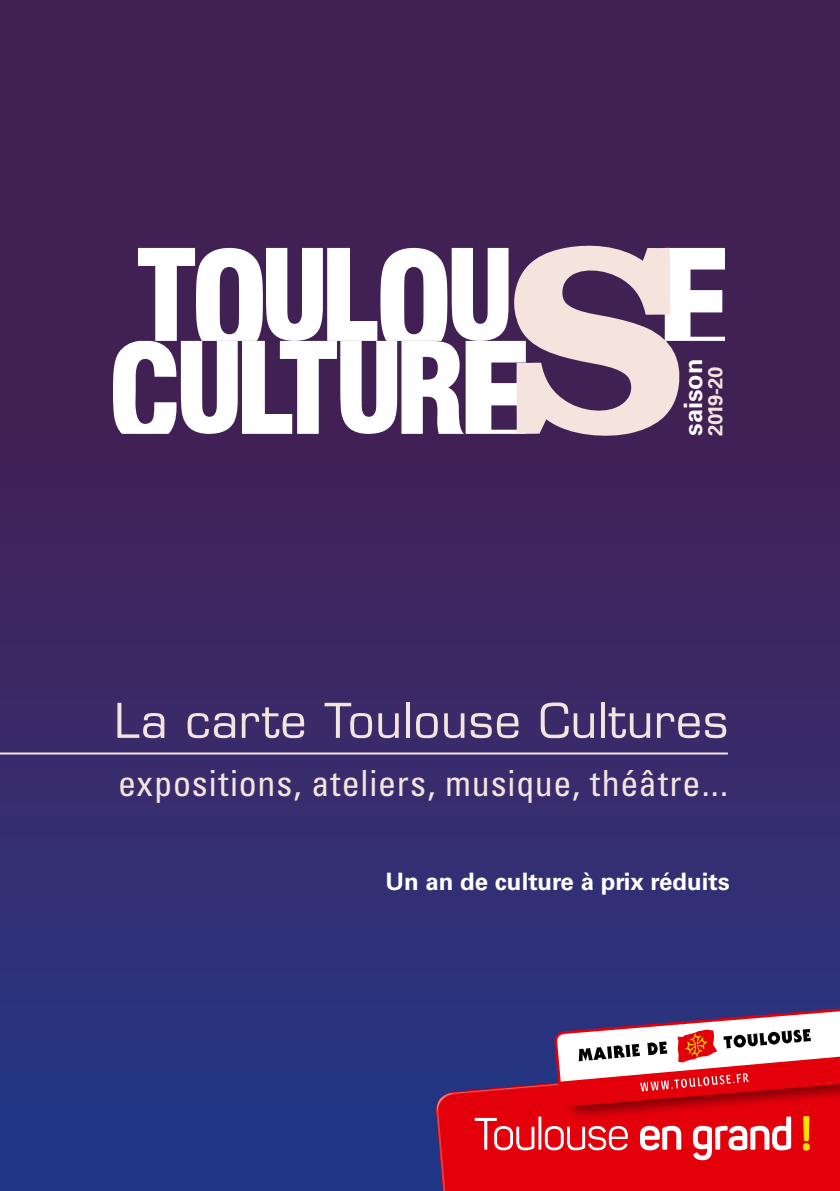
<style>
.page{position:relative;width:840px;height:1191px;background:#fff}
.page>*{position:absolute;margin:0;border:0;box-sizing:border-box;transform-origin:0 0}
.t1{font:condensed 36px "Univers";letter-spacing:.025em;color:#f4e4dd}
.t2{font:700 25.2px "Univers LT Std";color:#fff}
.t3{font:700 24px "Univers LT Std";color:#fff}
.t4{font:700 20.2px "Univers LT Std";letter-spacing:-.04em;color:#f4e4dd}
</style>
<div class="page">
<div style="left:0;top:0;width:839px;height:1191px;background:linear-gradient(to bottom,#491b48,#283682)"></div>
<svg style="left:117px;top:703px;width:47px;height:35px;background:#6e5e89"></svg>
<svg style="left:187px;top:713px;width:48px;height:25px"></svg>
<svg style="left:242px;top:707px;width:62px;height:31px;background:#73638c"></svg>
<svg style="left:324px;top:703px;width:48px;height:35px;background:#6c5c87"></svg>
<svg style="left:378px;top:713px;width:20px;height:25px"></svg>
<hr style="left:406px;top:703px;width:3px;height:35px;background:#f4e4dd">
<svg style="left:416px;top:713px;width:21px;height:25px"></svg>
<svg style="left:444px;top:713px;width:20px;height:25px"></svg>
<svg style="left:470px;top:713px;width:48px;height:25px"></svg>
<svg style="left:540px;top:702px;width:53px;height:36px;background:#6c5c88"></svg>
<hr style="left:601px;top:703px;width:3px;height:35px;background:#f4e4dd">
<svg style="left:608px;top:707px;width:41px;height:31px"></svg>
<svg style="left:656px;top:713px;width:69px;height:25px;background:#807094"></svg>
<hr style="left:0;top:752px;width:727px;height:2px;background:#f4e4dd">
<svg style="left:113px;top:244px;width:611px;height:194px"></svg>
<svg style="left:434px;top:1043px;width:110px;height:148px;background:#98163b"></svg>
<svg style="left:474px;top:1117px;width:60px;height:33px"></svg>
<hr style="left:538px;top:1116px;width:3px;height:33px;background:#fff">
<div style="left:555px;top:1002px;width:284px;height:6px;background:#2b327c"></div>
<svg style="left:544px;top:1008px;width:295px;height:183px"></svg>
<p class="t2" style="left:678px;top:436px;width:79px;rotate:-90deg">saison</p>
<p class="t4" style="left:703px;top:436px;width:71px;rotate:-90deg">2019-20</p>
<p class="t1" style="left:118px;top:760px;width:611px">expositions, ateliers, musique, théâtre...</p>
<p class="t3" style="left:385px;top:867px;width:346px">Un an de culture à prix réduits</p>
</div>
